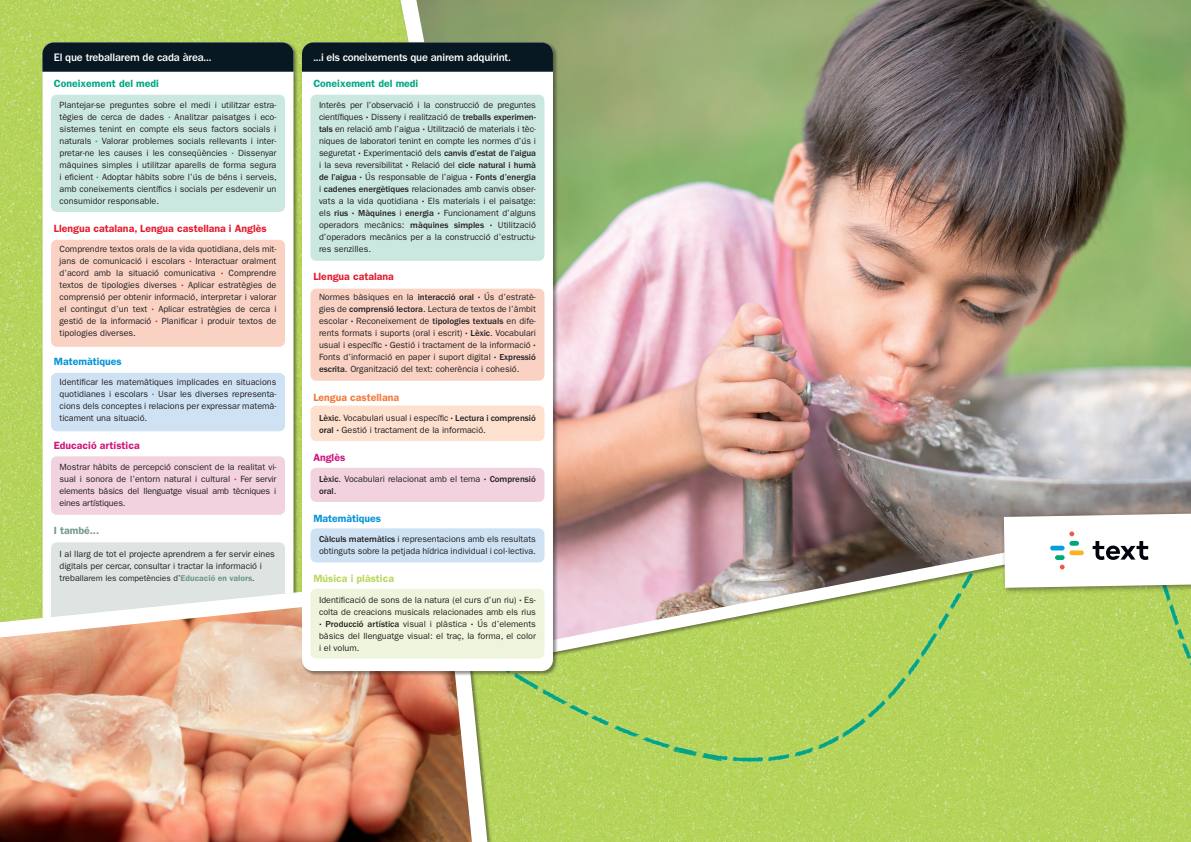
<style>
.page{position:relative;width:1191px;height:842px;background:#fff}
.page>*{position:absolute;margin:0;border:0;box-sizing:border-box;transform-origin:0 0}
.darrera{font:500 11.2px "Franklin Gothic LT";letter-spacing:-.02em;color:#fff}
.darrera_titol{font:600 10.5px "Franklin Gothic LT";color:#e41d2f}
.darrera_titol-2{font:600 10.5px "Franklin Gothic LT";color:#00a786}
.darrera_titol-3{font:600 10.5px "Franklin Gothic LT";color:#0695d6}
.darrera_titol-4{font:600 10.5px "Franklin Gothic LT";color:#cf167c}
.darrera_titol-5{font:600 10.5px "Franklin Gothic LT";color:#f3793b}
.darrera_titol-6{font:600 10.5px "Franklin Gothic LT";color:#bbd75e}
.darrera_titol-7{font:600 10.5px "Franklin Gothic LT";color:#729890}
.darrera-2{font:9px/12px "Franklin Gothic LT";color:#231f20;text-align:justify}
.darrera-3{font:8.5px "Franklin Gothic LT";color:#231f20}
.s1{font-weight:600;color:#00a786}
.s2{font-weight:600;color:#ce1929}
.s3{font-weight:600;color:#0695d6}
.s4{font-weight:600;color:#cf167c}
.s5{font-size:9px}
.s6{font-weight:600;color:#729890}
.s7{font-weight:600}
.s8{font-weight:500}
</style>
<div class="page">
<svg style="left:0;top:0;width:324px;height:571px;fill:#b5d45a"></svg>
<img style="left:324px;top:0;width:867px;height:842px">
<img style="left:416px;top:0;width:775px;height:643px">
<div style="left:1000px;top:510px;width:191px;height:85px;background:#231f20;opacity:.5"></div>
<svg style="left:1003px;top:514px;width:188px;height:74px"></svg>
<div style="left:41px;top:41px;width:257px;height:706px;background:#231f20;opacity:.5"></div>
<div style="left:43px;top:43px;width:250px;height:699px;background:#fff;border-radius:11px"></div>
<div style="left:51px;top:542px;width:234px;height:94px;background:#dde4e2;border-radius:6px"></div>
<svg style="left:0;top:571px;width:500px;height:271px"></svg>
<img style="left:0;top:592px;width:472px;height:250px">
<div style="left:51px;top:95px;width:234px;height:117px;background:#cae7e0;border-radius:6px"></div>
<div style="left:51px;top:240px;width:234px;height:107px;background:#f9d2c4;border-radius:6px"></div>
<div style="left:51px;top:373px;width:234px;height:58px;background:#cee2f4;border-radius:6px"></div>
<div style="left:51px;top:456px;width:234px;height:59px;background:#f2d2de;border-radius:6px"></div>
<div style="left:43px;top:43px;width:250px;height:29px;background:#071822"></div>
<div style="left:301px;top:41px;width:257px;height:635px;background:#231f20;opacity:.5"></div>
<div style="left:302px;top:43px;width:251px;height:628px;background:#fff;border-radius:11px"></div>
<div style="left:302px;top:43px;width:251px;height:29px;background:#071822"></div>
<div style="left:310px;top:95px;width:234px;height:166px;background:#cae7e0;border-radius:6px"></div>
<div style="left:310px;top:528px;width:234px;height:34px;background:#cee2f4;border-radius:6px"></div>
<div style="left:310px;top:289px;width:234px;height:92px;background:#f9d2c4;border-radius:6px"></div>
<div style="left:310px;top:406px;width:234px;height:35px;background:#fde0cd;border-radius:6px"></div>
<div style="left:310px;top:468px;width:234px;height:34px;background:#f2d2de;border-radius:6px"></div>
<div style="left:310px;top:589px;width:234px;height:69px;background:#eff5dc;border-radius:6px"></div>
<p class="darrera" style="left:54px;top:51px;width:159px">El que treballarem de cada àrea...</p>
<p class="darrera_titol-2" style="left:54px;top:77px;width:107px">Coneixement del medi</p>
<p class="darrera-2" style="left:60px;top:99px;width:219px">Plantejar-se preguntes sobre el medi i utilitzar estra&shy;tègies de cerca de dades <span class="s1">·</span> Analitzar paisatges i eco&shy;sistemes tenint en compte els seus factors socials i naturals <span class="s1">·</span> Valorar problemes socials rellevants i inter&shy;pretar-ne les causes i les conseqüències <span class="s1">·</span> Dissenyar màquines simples i utilitzar aparells de forma segura i eficient <span class="s1">·</span> Adoptar hàbits sobre l’ús de béns i serveis, amb coneixements científics i socials per esdevenir un consumidor responsable.</p>
<p class="darrera_titol" style="left:54px;top:222px;width:214px">Llengua catalana, Lengua castellana i Anglès</p>
<p class="darrera-2" style="left:60px;top:243px;width:218px">Comprendre textos orals de la vida quotidiana, dels mit&shy;jans de comunicació i escolars <span class="s2">·</span> Interactuar oralment d’acord amb la situació comunicativa <span class="s2">·</span> Comprendre textos de tipologies diverses <span class="s2">·</span> Aplicar estratègies de comprensió per obtenir informació, interpretar i valorar el contingut d’un text <span class="s2">·</span> Aplicar estratègies de cerca i gestió de la informació <span class="s2">·</span> Planificar i produir textos de tipologies diverses.</p>
<p class="darrera_titol-3" style="left:54px;top:355px;width:69px">Matemàtiques</p>
<p class="darrera-2" style="left:60px;top:376px;width:218px">Identificar les matemàtiques implicades en situacions quotidianes i escolars <span class="s3">·</span> Usar les diverses representa&shy;cions dels conceptes i relacions per expressar matemà&shy;ticament una situació.</p>
<p class="darrera_titol-4" style="left:54px;top:439px;width:87px">Educació artística</p>
<p class="darrera-2" style="left:60px;top:461px;width:218px">Mostrar hàbits de percepció conscient de la realitat vi&shy;sual i sonora de l’entorn natural i cultural <span class="s4">·</span> Fer servir elements bàsics del llenguatge visual amb tècniques i eines artístiques.</p>
<p class="darrera_titol-7" style="left:54px;top:524px;width:47px">I també...</p>
<p class="darrera-2" style="left:60px;top:548px;width:217px">I al llarg de tot el projecte aprendrem a fer servir eines digitals per cercar, consultar i tractar la informació i</p>
<p class="darrera-3" style="left:60px;top:573px;width:197px"><span class="s5">treba</span>llarem les competències d’<span class="s6">Educació en valors</span>.</p>
<p class="darrera" style="left:313px;top:51px;width:199px">...i els coneixements que anirem adquirint.</p>
<p class="darrera_titol-2" style="left:313px;top:77px;width:106px">Coneixement del medi</p>
<p class="darrera-2" style="left:319px;top:99px;width:218px">Interès per l’observació i la construcció de preguntes científiques <span class="s7">·</span> Disseny i realització de <span class="s8">treballs experimen&shy;tals</span> en relació amb l’aigua <span class="s7">·</span> Utilització de materials i tèc&shy;niques de laboratori tenint en compte les normes d’ús i seguretat <span class="s7">·</span> Experimentació dels <span class="s8">canvis d’estat de l’aigua </span>i la seva reversibilitat <span class="s7">·</span> Relació del <span class="s8">cicle natural i humà de l’aigua</span> <span class="s7">·</span> Ús responsable de l’aigua <span class="s7">·</span> <span class="s8">Fonts d’energia </span>i <span class="s8">cadenes energètiques</span> relacionades amb canvis obser&shy;vats a la vida quotidiana <span class="s7">·</span> Els materials i el paisatge: els <span class="s8">rius</span> <span class="s7">·</span> <span class="s8">Màquines</span> i <span class="s8">energia</span> <span class="s7">·</span> Funcionament d’alguns operadors mecànics: <span class="s8">màquines simples</span> <span class="s7">·</span> Utilització d’operadors mecànics per a la construcció d’estructu&shy;res senzilles.</p>
<p class="darrera_titol" style="left:313px;top:270px;width:82px">Llengua catalana</p>
<p class="darrera-2" style="left:319px;top:291px;width:218px">Normes bàsiques en la <span class="s8">interacció oral</span> <span class="s7">·</span> Ús d’estratè&shy;gies de <span class="s8">comprensió lectora</span>. Lectura de textos de l’àmbit escolar <span class="s7">·</span> Reconeixement de <span class="s8">tipologies textuals</span> en dife&shy;rents formats i suports (oral i escrit) <span class="s7">·</span> <span class="s8">Lèxic</span>. Vocabulari usual i específic <span class="s7">·</span> Gestió i tractament de la informació <span class="s7">· </span>Fonts d’informació en paper i suport digital <span class="s7">·</span> <span class="s8">Expressió escrita</span>. Organització del text: coherència i cohesió.</p>
<p class="darrera_titol-5" style="left:313px;top:391px;width:87px">Lengua castellana</p>
<p class="darrera-2" style="left:319px;top:412px;width:218px"><span class="s8">Lèxic</span>. Vocabulari usual i específic <span class="s7">·</span> <span class="s8">Lectura i comprensió oral</span> <span class="s7">·</span> Gestió i tractament de la informació.</p>
<p class="darrera_titol-4" style="left:313px;top:451px;width:33px">Anglès</p>
<p class="darrera-2" style="left:319px;top:473px;width:218px"><span class="s8">Lèxic</span>. Vocabulari relacionat amb el tema <span class="s7">·</span> <span class="s8">Comprensió oral</span>.</p>
<p class="darrera_titol-3" style="left:313px;top:512px;width:69px">Matemàtiques</p>
<p class="darrera-2" style="left:319px;top:533px;width:218px"><span class="s8">Càlculs matemàtics</span> i representacions amb els resultats obtinguts sobre la petjada hídrica individual i col·lectiva.</p>
<p class="darrera_titol-6" style="left:313px;top:572px;width:82px">Música i plàstica</p>
<p class="darrera-2" style="left:319px;top:594px;width:218px">Identificació de sons de la natura (el curs d’un riu) <span class="s7">·</span> Es&shy;colta de creacions musicals relacionades amb els rius <span class="s7">·</span> <span class="s8">Producció artística</span> visual i plàstica <span class="s7">·</span> Ús d’elements bàsics del llenguatge visual: el traç, la forma, el color i el volum.</p>
</div>
